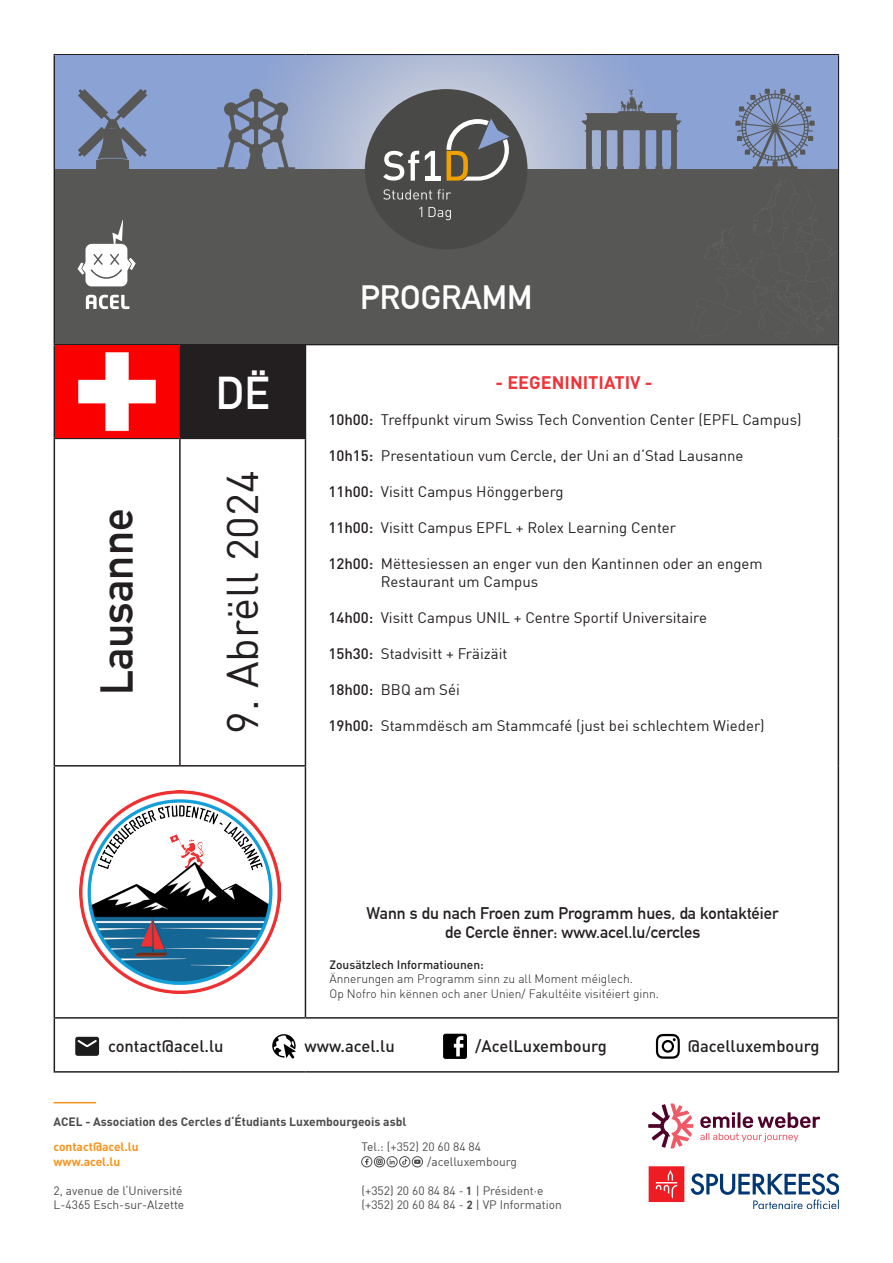
<style>
.page{position:relative;width:893px;height:1263px;background:#fff}
.page>*{position:absolute;margin:0;border:0;box-sizing:border-box;transform-origin:0 0}
.t1{font:700 45px "DIN Alternate";color:#231f20}
.t2{font:700 45px "DIN Alternate";color:#fff}
.t3{font:43.5px "DIN";color:#231f20}
.t4{font:700 33px "DIN Alternate";color:#fff}
.t5{font:700 18px "DIN";color:#ee3339}
.t6{font:700 16.5px "DIN Alternate";color:#231f20}
.t7{font:500 16.5px "DIN";color:#231f20}
.t8{font:15px "DIN";color:#231f20}
.t9{font:12px "DIN";color:#4b4c4d}
.t10{font:12px "DIN Light Alternate";color:#231f20}
.t11{font:700 12px "DIN";color:#4b4c4d}
.t12{font:500 12px "DIN";color:#231f20}
.t13{font:700 12px "DIN";color:#f7931d}
.s1{font-weight:500}
.s2{font-family:"D DIN Bold"}
</style>
<div class="page">
<div style="left:180px;top:345px;width:125px;height:93px;background:#231f20"></div>
<hr style="left:54px;top:54px;width:126px;height:2px;background:#231f20">
<hr style="left:54px;top:56px;width:1px;height:288px;background:#231f20">
<hr style="left:180px;top:54px;width:125px;height:2px;background:#231f20">
<hr style="left:305px;top:54px;width:534px;height:2px;background:#231f20">
<hr style="left:838px;top:56px;width:1px;height:288px;background:#231f20">
<hr style="left:54px;top:344px;width:126px;height:1px;background:#231f20">
<hr style="left:54px;top:345px;width:1px;height:93px;background:#231f20">
<hr style="left:180px;top:344px;width:125px;height:1px;background:#231f20">
<hr style="left:179px;top:345px;width:2px;height:93px;background:#231f20">
<hr style="left:305px;top:344px;width:534px;height:1px;background:#231f20">
<hr style="left:305px;top:345px;width:1px;height:93px;background:#231f20">
<hr style="left:838px;top:345px;width:1px;height:93px;background:#231f20">
<hr style="left:54px;top:438px;width:126px;height:1px;background:#231f20">
<hr style="left:54px;top:439px;width:1px;height:326px;background:#231f20">
<hr style="left:180px;top:438px;width:126px;height:1px;background:#231f20">
<hr style="left:179px;top:439px;width:2px;height:326px;background:#231f20">
<hr style="left:305px;top:439px;width:1px;height:326px;background:#231f20">
<hr style="left:838px;top:438px;width:1px;height:328px;background:#231f20">
<hr style="left:54px;top:765px;width:126px;height:1px;background:#231f20">
<hr style="left:54px;top:766px;width:1px;height:251px;background:#231f20">
<hr style="left:180px;top:765px;width:126px;height:1px;background:#231f20">
<hr style="left:305px;top:766px;width:1px;height:251px;background:#231f20">
<hr style="left:838px;top:766px;width:1px;height:251px;background:#231f20">
<hr style="left:54px;top:1017px;width:126px;height:2px;background:#231f20">
<hr style="left:54px;top:1019px;width:1px;height:52px;background:#231f20">
<hr style="left:180px;top:1017px;width:125px;height:2px;background:#231f20">
<hr style="left:305px;top:1017px;width:534px;height:2px;background:#231f20">
<hr style="left:838px;top:1019px;width:1px;height:52px;background:#231f20">
<hr style="left:54px;top:1071px;width:126px;height:1px;background:#231f20">
<hr style="left:180px;top:1071px;width:125px;height:1px;background:#231f20">
<hr style="left:305px;top:1071px;width:534px;height:1px;background:#231f20">
<div style="left:55px;top:56px;width:783px;height:113px;background:#8ba2d4"></div>
<svg style="left:78px;top:89px;width:70px;height:80px"></svg>
<div style="left:106px;top:129px;width:14px;height:5px;background:#575756"></div>
<svg style="left:255px;top:56px;width:358px;height:113px;background:#abb7d4"></svg>
<div style="left:55px;top:169px;width:783px;height:175px;background:#575756"></div>
<svg style="left:217px;top:89px;width:78px;height:80px"></svg>
<svg style="left:581px;top:89px;width:101px;height:80px"></svg>
<div style="left:365px;top:89px;width:162px;height:160px;background:#494948;border-radius:50%"></div>
<hr style="left:425px;top:177px;width:16px;height:4px;background:#fff">
<svg style="left:383px;top:189px;width:68px;height:11px"></svg>
<svg style="left:419px;top:207px;width:3px;height:10px"></svg>
<svg style="left:428px;top:207px;width:23px;height:13px"></svg>
<svg style="left:383px;top:151px;width:36px;height:30px"></svg>
<svg style="left:425px;top:151px;width:10px;height:26px"></svg>
<svg style="left:446px;top:118px;width:64px;height:63px"></svg>
<svg style="left:735px;top:89px;width:80px;height:80px"></svg>
<svg style="left:86px;top:295px;width:43px;height:14px"></svg>
<svg style="left:77px;top:220px;width:59px;height:66px"></svg>
<img style="left:55px;top:345px;width:124px;height:93px">
<img style="left:79px;top:790px;width:202px;height:203px">
<svg style="left:649px;top:1166px;width:35px;height:36px"></svg>
<svg style="left:691px;top:1173px;width:148px;height:36px"></svg>
<div style="left:387px;top:1156px;width:10px;height:11px;border:1px solid #4b4c4d;border-radius:50%"></div>
<div style="left:399px;top:1156px;width:11px;height:11px;border:1px solid #4b4c4d;border-radius:50%"></div>
<svg style="left:402px;top:1159px;width:5px;height:6px"></svg>
<div style="left:412px;top:1156px;width:11px;height:11px;border:1px solid #4b4c4d;border-radius:50%"></div>
<svg style="left:414px;top:1159px;width:7px;height:5px"></svg>
<div style="left:361px;top:1156px;width:11px;height:11px;border:1px solid #4b4c4d;border-radius:50%"></div>
<svg style="left:365px;top:1159px;width:4px;height:6px"></svg>
<svg style="left:374px;top:1157px;width:11px;height:10px"></svg>
<div style="left:374px;top:1156px;width:11px;height:11px;border:1px solid #4b4c4d;border-radius:50%"></div>
<svg style="left:376px;top:1159px;width:6px;height:6px"></svg>
<svg style="left:389px;top:1159px;width:6px;height:5px"></svg>
<hr style="left:53px;top:1102px;width:43px;height:1px;background:#f7931d">
<svg style="left:700px;top:1112px;width:120px;height:30px"></svg>
<svg style="left:648px;top:1103px;width:45px;height:45px"></svg>
<svg style="left:272px;top:1034px;width:24px;height:25px"></svg>
<svg style="left:443px;top:1034px;width:24px;height:25px"></svg>
<svg style="left:656px;top:1034px;width:24px;height:25px"></svg>
<svg style="left:75px;top:1037px;width:24px;height:19px"></svg>
<p class="t1" style="left:83px;top:695px;width:188px;rotate:-90deg">Lausanne</p>
<p class="t4" style="left:360px;top:272px;width:174px">PROGRAMM</p>
<p class="t2" style="left:216px;top:359px;width:55px">DË</p>
<p class="t5" style="left:495px;top:370px;width:158px">- EEGENINITIATIV -</p>
<p class="t8" style="left:328px;top:410px;width:475px"><span class="s1">10h00:</span> Treffpunkt virum Swiss Tech Convention Center (EPFL Campus)</p>
<p class="t8" style="left:328px;top:446px;width:417px"><span class="s1">10h15:</span> Presentatioun vum Cercle, der Uni an d‘Stad Lausanne</p>
<p class="t8" style="left:328px;top:482px;width:237px"><span class="s1">11h00:</span> Visitt Campus Hönggerberg</p>
<p class="t8" style="left:328px;top:518px;width:349px"><span class="s1">11h00:</span> Visitt Campus EPFL + Rolex Learning Center</p>
<p class="t8" style="left:328px;top:554px;width:436px"><span class="s1">12h00:</span> Mëttesiessen an enger vun den Kantinnen oder an engem</p>
<p class="t8" style="left:381px;top:572px;width:159px">Restaurant um Campus</p>
<p class="t8" style="left:328px;top:608px;width:380px"><span class="s1">14h00:</span> Visitt Campus UNIL + Centre Sportif Universitaire</p>
<p class="t8" style="left:328px;top:644px;width:181px"><span class="s1">15h30:</span> Stadvisitt + Fräizäit</p>
<p class="t8" style="left:328px;top:680px;width:133px"><span class="s1">18h00:</span> BBQ am Séi</p>
<p class="t8" style="left:328px;top:716px;width:438px"><span class="s1">19h00:</span> Stammdësch am Stammcafé (just bei schlechtem Wieder)</p>
<p class="t3" style="left:215px;top:733px;width:264px;rotate:-90deg">9. Abrëll 2024</p>
<p class="t6" style="left:367px;top:900px;width:413px">Wann s du nach Froen zum Programm hues, da kontaktéier</p>
<p class="t6" style="left:445px;top:920px;width:257px">de Cercle ënner: www.acel.lu/cercles</p>
<p class="t12" style="left:330px;top:957px;width:156px">Zousätzlech Informatiounen:</p>
<p class="t10" style="left:330px;top:972px;width:305px">Ännerungen am Programm sinn zu all Moment méiglech.</p>
<p class="t10" style="left:330px;top:986px;width:331px">Op Nofro hin kënnen och aner Unien/ Fakultéite visitéiert ginn.</p>
<p class="t7" style="left:108px;top:1036px;width:117px">contact@acel.lu</p>
<p class="t7" style="left:305px;top:1036px;width:92px">www.acel.lu</p>
<p class="t7" style="left:475px;top:1036px;width:133px">/AcelLuxembourg</p>
<p class="t7" style="left:688px;top:1036px;width:133px">@acelluxembourg</p>
<p class="t11" style="left:53px;top:1114px;width:354px">ACEL - Association des Cercles d‘Étudiants Luxembourgeois asbl</p>
<p class="t13" style="left:53px;top:1139px;width:87px">contact@acel.lu</p>
<p class="t13" style="left:53px;top:1153px;width:68px">www.acel.lu</p>
<p class="t9" style="left:53px;top:1183px;width:130px">2, avenue de l‘Université</p>
<p class="t9" style="left:53px;top:1197px;width:132px">L-4365 Esch-sur-Alzette</p>
<p class="t9" style="left:361px;top:1139px;width:121px">Tel.: (+352) 20 60 84 84</p>
<p class="t9" style="left:427px;top:1154px;width:91px">/acelluxembourg</p>
<p class="t9" style="left:361px;top:1183px;width:183px">(+352) 20 60 84 84 - <span class="s2">1</span> | Président·e</p>
<p class="t9" style="left:361px;top:1197px;width:202px">(+352) 20 60 84 84 - <span class="s2">2</span> | VP Information</p>
</div>
